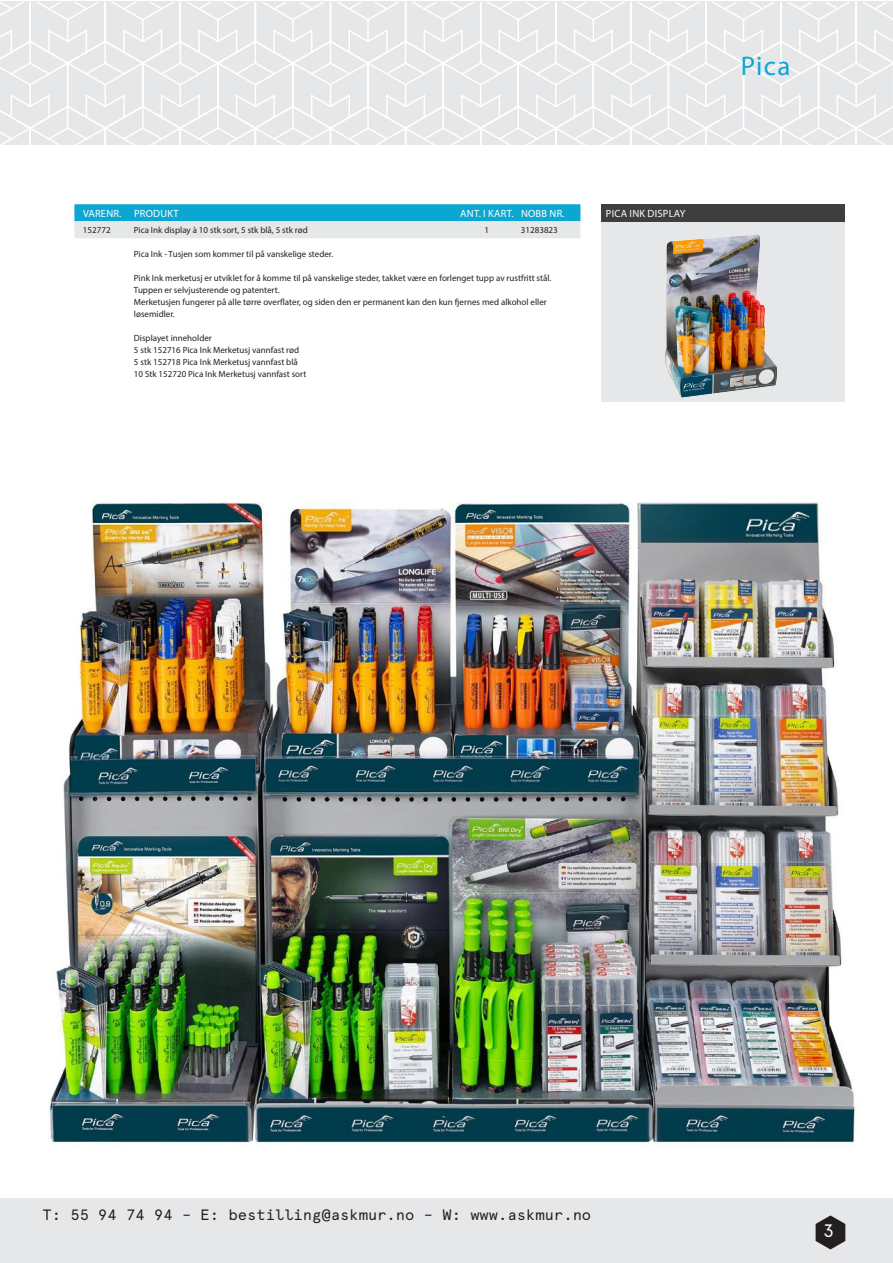
<style>
.page{position:relative;width:893px;height:1263px;background:#fff}
.page>*{position:absolute;margin:0;border:0;box-sizing:border-box;transform-origin:0 0}
.Overskrift_innhold{font:27px "Myriad Pro";color:#0ca6d3}
.t1{font:18px "Apercu Mono";color:#fff}
.t2{font:15px "Apercu Mono";color:#231f20}
.Tabell_overskrift_fø{font:10.5px "Myriad Pro";letter-spacing:.02em;color:#fff}
.Overskrift_produktbi{font:10.5px "Myriad Pro";letter-spacing:.02em;color:#fff}
.Tabell_brødtekst{font:9px/12px "Myriad Pro";color:#231f20}
</style>
<div class="page">
<div style="left:0;top:1198px;width:893px;height:65px;background:#e6e7e9"></div>
<svg style="left:816px;top:1215px;width:29px;height:34px"></svg>
<svg style="left:0;top:2px;width:893px;height:143px;background:#e9eaeb"></svg>
<div style="left:602px;top:204px;width:243px;height:17px;background:#3e3e3f"></div>
<svg style="left:74px;top:204px;width:506px;height:34px;background:#7ac7de"></svg>
<img style="left:601px;top:221px;width:244px;height:181px">
<img style="left:49px;top:502px;width:806px;height:642px">
<p class="Tabell_overskrift_fø" style="left:83px;top:207px;width:40px">VARENR.</p>
<p class="Tabell_overskrift_fø" style="left:134px;top:207px;width:46px">PRODUKT</p>
<p class="Tabell_overskrift_fø" style="left:460px;top:207px;width:55px">ANT. I KART.</p>
<p class="Tabell_overskrift_fø" style="left:521px;top:207px;width:45px">NOBB NR.</p>
<p class="Overskrift_produktbi" style="left:606px;top:207px;width:81px">PICA INK DISPLAY</p>
<p class="Tabell_brødtekst" style="left:83px;top:224px;width:29px">152772</p>
<p class="Tabell_brødtekst" style="left:134px;top:224px;width:175px">Pica Ink display à 10 stk sort, 5 stk blå, 5 stk rød</p>
<p class="Tabell_brødtekst" style="left:485px;top:224px;width:6px">1</p>
<p class="Tabell_brødtekst" style="left:521px;top:224px;width:38px">31283823</p>
<p class="Tabell_brødtekst" style="left:134px;top:248px;width:201px">Pica Ink - Tusjen som kommer til på vanskelige steder.</p>
<p class="Tabell_brødtekst" style="left:134px;top:272px;width:419px">Pink Ink merketusj er utviklet for å komme til på vanskelige steder, takket være en forlenget tupp av rustfritt stål.<br>Tuppen er selvjusterende og patentert.</p>
<p class="Tabell_brødtekst" style="left:134px;top:296px;width:414px">Merketusjen fungerer på alle tørre overflater, og siden den er permanent kan den kun fjernes med alkohol eller løsemidler.</p>
<p class="Tabell_brødtekst" style="left:134px;top:332px;width:79px">Displayet inneholder</p>
<p class="Tabell_brødtekst" style="left:134px;top:344px;width:167px">5 stk 152716 Pica Ink Merketusj vannfast rød</p>
<p class="Tabell_brødtekst" style="left:134px;top:356px;width:165px">5 stk 152718 Pica Ink Merketusj vannfast blå</p>
<p class="Tabell_brødtekst" style="left:134px;top:368px;width:174px">10 Stk 152720 Pica Ink Merketusj vannfast sort</p>
<p class="Overskrift_innhold" style="left:741px;top:50px;width:51px">Pica</p>
<p class="t2" style="left:43px;top:1206px;width:550px">T: 55 94 74 94 – E: bestilling@askmur.no – W: www.askmur.no</p>
<p class="t1" style="left:823px;top:1220px;width:13px">3</p>
</div>
